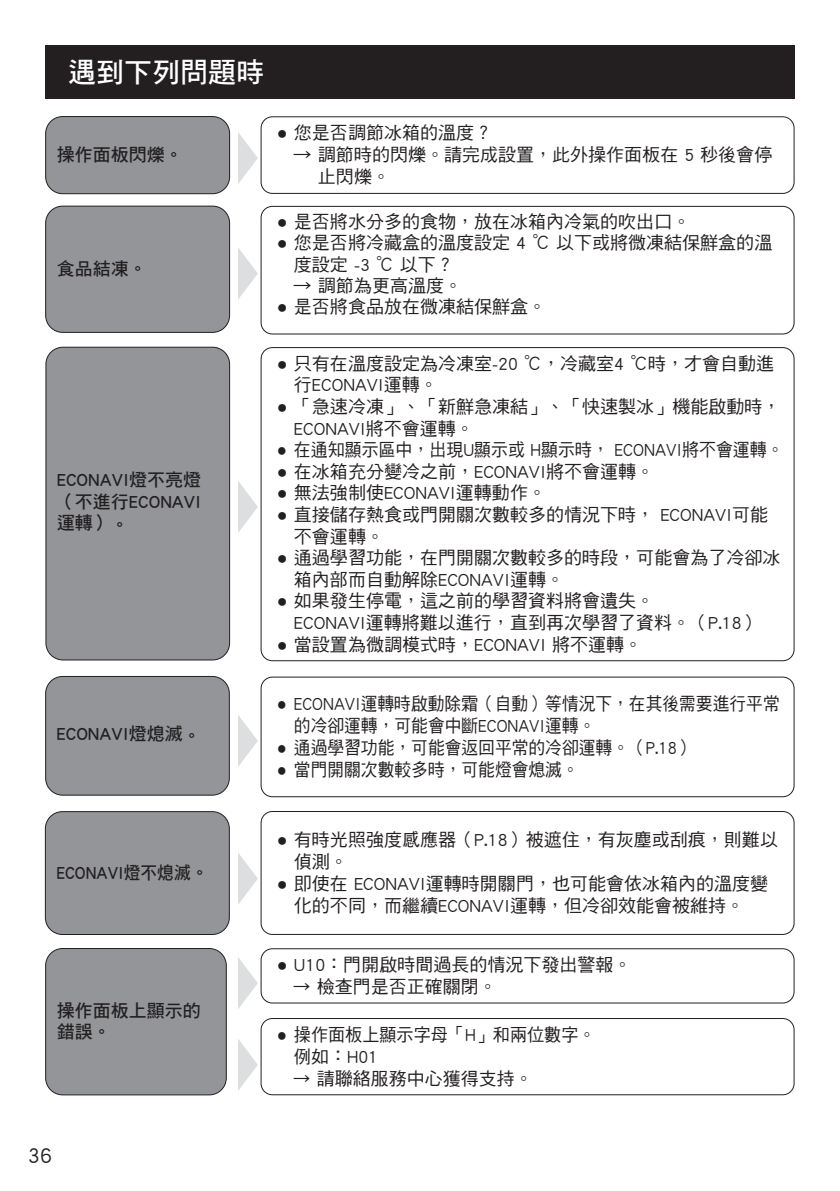
<style>
.page{position:relative;width:840px;height:1191px;background:#fff}
.page>*{position:absolute;margin:0;border:0;box-sizing:border-box;transform-origin:0 0}
.Head-02{font:28px "DF Hei Std W7";color:#fff}
.t1{font:22px "DF Hei Std W5";color:#231f20}
.t2{font:18px/21.6px "DF Hei Std W5";color:#231f20}
.t3{font:18px/22px "DF Hei Std W5";color:#231f20;scale:.93 1}
.Head-05{font:18px/21.6px "DF Hei Std W7";color:#231f20}
.t4{font:18px "DF Hei Std W5";color:#231f20;scale:.94 1}
.t5{font:18px/22px "DF Hei Std W5";color:#231f20;scale:.95 1}
.Head-05-2{font:18px "DF Hei Std W7";color:#231f20;scale:.93 1}
.s1{font-family:"Arial"}
</style>
<div class="page">
<div style="left:46px;top:117px;width:183px;height:77px;background:#939598;border-radius:17px"></div>
<div style="left:45px;top:116px;width:185px;height:78px;border:1px solid #231f20;border-radius:17px"></div>
<svg style="left:238px;top:132px;width:20px;height:52px"></svg>
<div style="left:260px;top:116px;width:534px;height:78px;border:1px solid #231f20;border-radius:11px"></div>
<div style="left:46px;top:206px;width:183px;height:126px;background:#939598;border-radius:17px"></div>
<div style="left:45px;top:206px;width:185px;height:127px;border:1px solid #231f20;border-radius:17px"></div>
<svg style="left:238px;top:248px;width:20px;height:51px"></svg>
<div style="left:260px;top:206px;width:534px;height:128px;border:1px solid #231f20;border-radius:11px"></div>
<svg style="left:238px;top:481px;width:20px;height:52px"></svg>
<svg style="left:238px;top:715px;width:20px;height:52px"></svg>
<div style="left:260px;top:676px;width:534px;height:121px;border:1px solid #231f20;border-radius:11px"></div>
<svg style="left:238px;top:853px;width:20px;height:51px"></svg>
<div style="left:260px;top:811px;width:534px;height:124px;border:1px solid #231f20;border-radius:11px"></div>
<div style="left:46px;top:948px;width:180px;height:146px;background:#939598;border-radius:17px"></div>
<div style="left:45px;top:948px;width:181px;height:147px;border:1px solid #231f20;border-radius:17px"></div>
<svg style="left:238px;top:957px;width:20px;height:52px"></svg>
<div style="left:260px;top:948px;width:534px;height:55px;border:1px solid #231f20;border-radius:11px"></div>
<svg style="left:238px;top:1039px;width:20px;height:52px"></svg>
<div style="left:260px;top:1018px;width:534px;height:77px;border:1px solid #231f20;border-radius:11px"></div>
<div style="left:46px;top:347px;width:183px;height:313px;background:#939598;border-radius:17px"></div>
<div style="left:46px;top:347px;width:184px;height:313px;border:1px solid #231f20;border-radius:17px"></div>
<div style="left:46px;top:676px;width:183px;height:119px;background:#939598;border-radius:17px"></div>
<div style="left:45px;top:676px;width:184px;height:119px;border:1px solid #231f20;border-radius:17px"></div>
<div style="left:45px;top:811px;width:184px;height:123px;background:#939598;border-radius:17px"></div>
<div style="left:45px;top:811px;width:184px;height:123px;border:1px solid #231f20;border-radius:17px"></div>
<div style="left:45px;top:45px;width:749px;height:54px;background:#231f20"></div>
<p class="Head-02" style="left:68px;top:56px;width:197px">遇到下列問題時</p>
<p class="Head-05" style="left:57px;top:143px;width:127px">操作面板閃爍。</p>
<p class="Head-05" style="left:57px;top:258px;width:91px">食品結凍。</p>
<p class="Head-05" style="left:57px;top:468px;width:146px;text-align:justify">ECONAVI燈不亮燈（不進行ECONAVI運轉）。</p>
<p class="t2" style="left:277px;top:122px;width:217px"><span class="s1">●</span> 您是否調節冰箱的溫度？</p>
<p class="t2" style="left:318px;top:143px;width:455px;text-indent:-24px">→ 調節時的閃爍。請完成設置，此外操作面板在 5 秒後會停止閃爍。</p>
<p class="t2" style="left:277px;top:211px;width:415px"><span class="s1">●</span> 是否將水分多的食物，放在冰箱內冷氣的吹出口。</p>
<p class="t2" style="left:294px;top:232px;width:479px;line-height:21px;text-indent:-17px"><span class="s1">●</span> 您是否將冷藏盒的溫度設定 4 ℃ 以下或將微凍結保鮮盒的溫度設定 -3 ℃ 以下？</p>
<p class="t2" style="left:294px;top:274px;width:169px">→ 調節為更高溫度。</p>
<p class="t2" style="left:277px;top:295px;width:271px"><span class="s1">●</span> 是否將食品放在微凍結保鮮盒。</p>
<p class="t2" style="left:294px;top:352px;width:481px;text-indent:-17px"><span class="s1">●</span> 只有在溫度設定為冷凍室-20 ℃，冷藏室4 ℃時，才會自動進行ECONAVI運轉。</p>
<p class="t2" style="left:294px;top:395px;width:488px;text-indent:-17px"><span class="s1">●</span> 「急速冷凍」、「新鮮急凍結」、「快速製冰」機能啟動時，<br>ECONAVI將不會運轉。</p>
<p class="t4" style="left:277px;top:440px;width:540px"><span class="s1">●</span> 在通知顯示區中，出現U顯示或 H顯示時， ECONAVI將不會運轉。</p>
<p class="t2" style="left:277px;top:460px;width:378px"><span class="s1">●</span> 在冰箱充分變冷之前，ECONAVI將不會運轉。</p>
<p class="t2" style="left:277px;top:482px;width:270px"><span class="s1">●</span> 無法強制使ECONAVI運轉動作。</p>
<p class="t2" style="left:294px;top:503px;width:475px;text-indent:-17px"><span class="s1">●</span> 直接儲存熱食或門開關次數較多的情況下時， ECONAVI可能不會運轉。</p>
<p class="t2" style="left:294px;top:546px;width:488px;text-indent:-17px"><span class="s1">●</span> 通過學習功能，在門開關次數較多的時段，可能會為了冷卻冰箱內部而自動解除ECONAVI運轉。</p>
<p class="t2" style="left:294px;top:590px;width:467px;text-indent:-17px"><span class="s1">●</span> 如果發生停電，這之前的學習資料將會遺失。<br>ECONAVI運轉將難以進行，直到再次學習了資料。（P.18）</p>
<p class="t2" style="left:277px;top:633px;width:366px"><span class="s1">●</span> 當設置為微調模式時，ECONAVI 將不運轉。</p>
<p class="Head-05" style="left:56px;top:722px;width:146px">ECONAVI燈熄滅。</p>
<p class="t3" style="left:294px;top:692px;width:523px;text-indent:-17px"><span class="s1">●</span> ECONAVI運轉時啟動除霜（自動）等情況下，在其後需要進行平常的冷卻運轉，可能會中斷ECONAVI運轉。</p>
<p class="t3" style="left:277px;top:736px;width:449px"><span class="s1">●</span> 通過學習功能，可能會返回平常的冷卻運轉。（P.18）</p>
<p class="t3" style="left:277px;top:758px;width:326px"><span class="s1">●</span> 當門開關次數較多時，可能燈會熄滅。</p>
<p class="Head-05-2" style="left:56px;top:863px;width:165px">ECONAVI燈不熄滅。</p>
<p class="Head-05" style="left:57px;top:999px;width:145px">操作面板上顯示的錯誤。</p>
<p class="t2" style="left:294px;top:828px;width:485px;text-indent:-17px"><span class="s1">●</span> 有時光照強度感應器（P.18）被遮住，有灰塵或刮痕，則難以偵測。</p>
<p class="t2" style="left:277px;top:872px;width:492px;text-align:center"><span class="s1">●</span> 即使在 ECONAVI運轉時開關門，也可能會依冰箱內的溫度變化的不同，而繼續ECONAVI運轉，但冷卻效能會被維持。</p>
<p class="t2" style="left:277px;top:953px;width:356px"><span class="s1">●</span> U10：門開啟時間過長的情況下發出警報。</p>
<p class="t3" style="left:294px;top:975px;width:219px">→ 檢查門是否正確關閉。</p>
<p class="t5" style="left:294px;top:1022px;width:319px;text-indent:-17px"><span class="s1">●</span> 操作面板上顯示字母「H」和兩位數字。例如：H01</p>
<p class="t3" style="left:294px;top:1066px;width:258px">→ 請聯絡服務中心獲得支持。</p>
<p class="t1" style="left:28px;top:1142px;width:26px">36</p>
</div>
